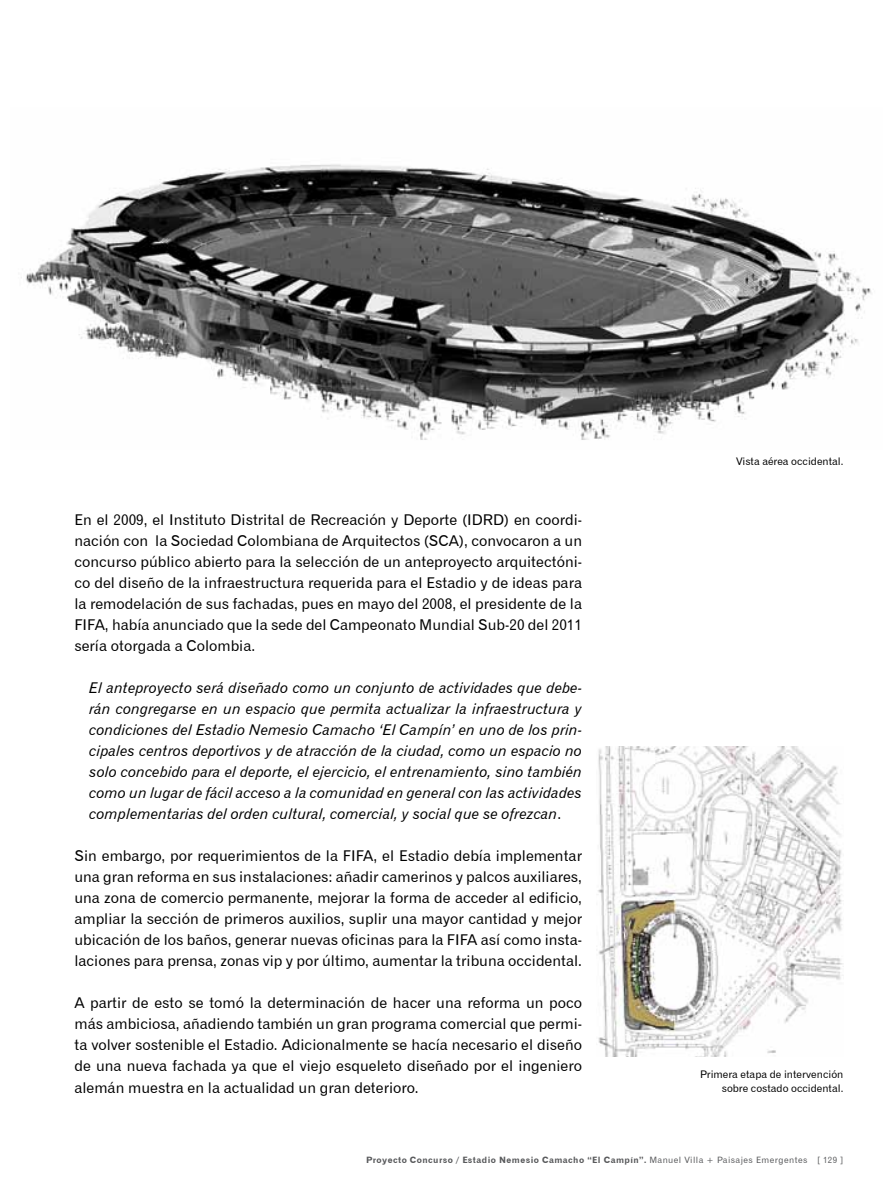
<style>
.page{position:relative;width:893px;height:1191px;background:#fff}
.page>*{position:absolute;margin:0;border:0;box-sizing:border-box;transform-origin:0 0}
.t1{font:14.88px/21px "Gothic 720 BT Roman B";color:#000;text-align:justify}
.t2{font:14.88px/21px "Gothic 720 BT Italic B";color:#000;text-align:justify}
.t3{font:10.5px/14px "Gothic 720 BT Roman B";color:#000;text-align:right}
.t4{font:8.75px "Gothic 720 BT Bold B";letter-spacing:.05em;color:#58595b}
.s1{font-family:"Gothic 720 BT Roman B"}
</style>
<div class="page">
<img style="left:21px;top:164px;width:851px;height:276px">
<img style="left:598px;top:746px;width:245px;height:311px">
<p class="t1" style="left:74px;top:509px;width:509px">En el 2009, el Instituto Distrital de Recreación y Deporte (IDRD) en coordi&shy;nación con la Sociedad Colombiana de Arquitectos (SCA), convocaron a un concurso público abierto para la selección de un anteproyecto arquitectóni&shy;co del diseño de la infraestructura requerida para el Estadio y de ideas para la remodelación de sus fachadas, pues en mayo del 2008, el presidente de la FIFA, había anunciado que la sede del Campeonato Mundial Sub-20 del 2011 sería otorgada a Colombia.</p>
<p class="t2" style="left:89px;top:677px;width:494px">El anteproyecto será diseñado como un conjunto de actividades que debe&shy;rán congregarse en un espacio que permita actualizar la infraestructura y condiciones del Estadio Nemesio Camacho ‘El Campín’ en uno de los prin&shy;cipales centros deportivos y de atracción de la ciudad, como un espacio no solo concebido para el deporte, el ejercicio, el entrenamiento, sino también como un lugar de fácil acceso a la comunidad en general con las actividades complementarias del orden cultural, comercial, y social que se ofrezcan<span class="s1">.</span></p>
<p class="t1" style="left:74px;top:845px;width:509px">Sin embargo, por requerimientos de la FIFA, el Estadio debía implementar una gran reforma en sus instalaciones: añadir camerinos y palcos auxiliares, una zona de comercio permanente, mejorar la forma de acceder al edificio, ampliar la sección de primeros auxilios, suplir una mayor cantidad y mejor ubicación de los baños, generar nuevas oficinas para la FIFA así como insta&shy;laciones para prensa, zonas vip y por último, aumentar la tribuna occidental.</p>
<p class="t1" style="left:74px;top:992px;width:509px">A partir de esto se tomó la determinación de hacer una reforma un poco más ambiciosa, añadiendo también un gran programa comercial que permi&shy;ta volver sostenible el Estadio. Adicionalmente se hacía necesario el diseño de una nueva fachada ya que el viejo esqueleto diseñado por el ingeniero alemán muestra en la actualidad un gran deterioro.</p>
<p class="t3" style="left:736px;top:454px;width:109px">Vista aérea occidental.</p>
<p class="t3" style="left:700px;top:1067px;width:145px">Primera etapa de intervención sobre costado occidental.</p>
<p class="t4" style="left:366px;top:1154px;width:479px">Proyecto Concurso / Estadio Nemesio Camacho “El Campín”. <span class="s1">Manuel Villa + Paisajes Emergentes [ 129 ]</span></p>
</div>
